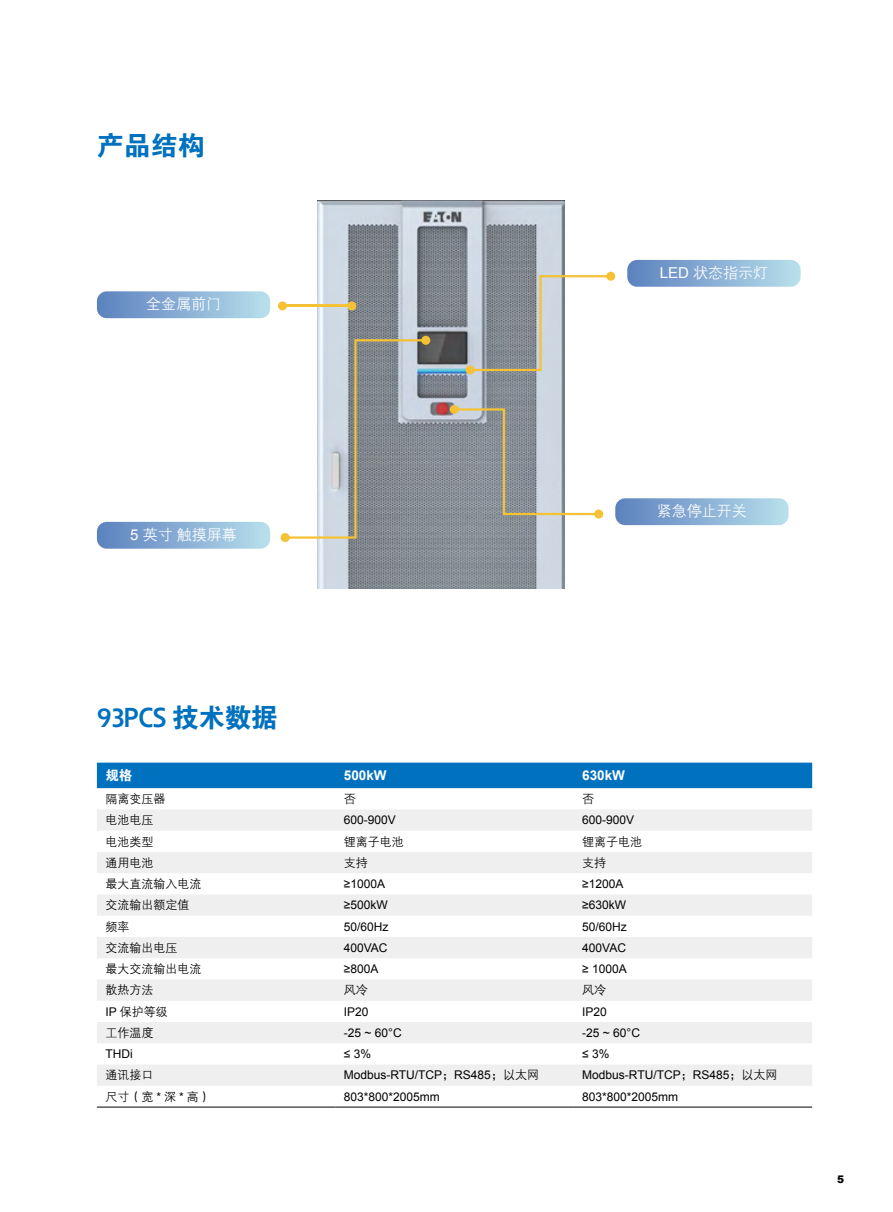
<style>
.page{position:relative;width:893px;height:1212px;background:#fff}
.page>*{position:absolute;margin:0;border:0;box-sizing:border-box;transform-origin:0 0}
.t1{font:700 27px "Eaton";letter-spacing:-.025em;color:#0071be}
.t2{font:27px "FZDHTK GBK1 0";color:#0071be}
.t3{font:15px "FZZDXJW GB1 0";color:#fff}
.t4{font:700 13.5px "Arial";color:#fff}
.t5{font:13.5px "FZDHTJW GB1 0";color:#fff}
.t6{font:12px "Arial";color:#000}
.t7{font:12px "FZZDXJW GB1 0";color:#000}
.t8{font:900 10.5px "Arial";color:#000}
.s1{font-family:"Arial"}
.s2{font-family:"FZDHTK GBK1 0";font-weight:400}
.s3{font-family:"FZZDXJW GB1 0"}
</style>
<div class="page">
<img style="left:317px;top:201px;width:247px;height:387px">
<hr style="left:282px;top:305px;width:70px;height:2px;background:#f5c135">
<div style="left:278px;top:301px;width:9px;height:9px;background:#f5c135;border-radius:50%"></div>
<div style="left:347px;top:301px;width:9px;height:9px;background:#f5c135;border-radius:50%"></div>
<svg style="left:290px;top:339px;width:136px;height:200px"></svg>
<div style="left:421px;top:336px;width:9px;height:9px;background:#f5c135;border-radius:50%"></div>
<div style="left:281px;top:533px;width:9px;height:9px;background:#f5c135;border-radius:50%"></div>
<svg style="left:470px;top:275px;width:136px;height:96px"></svg>
<div style="left:606px;top:272px;width:9px;height:9px;background:#f5c135;border-radius:50%"></div>
<div style="left:466px;top:365px;width:9px;height:9px;background:#f5c135;border-radius:50%"></div>
<svg style="left:454px;top:408px;width:140px;height:107px"></svg>
<div style="left:450px;top:405px;width:9px;height:9px;background:#f5c135;border-radius:50%"></div>
<div style="left:594px;top:509px;width:9px;height:9px;background:#f5c135;border-radius:50%"></div>
<svg style="left:615px;top:498px;width:174px;height:27px;background:#8db2d6"></svg>
<svg style="left:627px;top:260px;width:174px;height:27px;background:#8db2d6"></svg>
<svg style="left:97px;top:522px;width:173px;height:27px;background:#8db2d6"></svg>
<svg style="left:97px;top:291px;width:173px;height:27px;background:#8db2d6"></svg>
<div style="left:97px;top:763px;width:715px;height:25px;background:#0071be"></div>
<svg style="left:97px;top:810px;width:715px;height:276px;fill:#efefef"></svg>
<hr style="left:97px;top:1107px;width:238px;height:1px;background:#000">
<hr style="left:335px;top:1107px;width:239px;height:1px;background:#000">
<hr style="left:574px;top:1107px;width:238px;height:1px;background:#000">
<h1 class="t2" style="left:97px;top:131px;width:109px">产品结构</h1>
<p class="t3" style="left:146px;top:296px;width:76px">全金属前门</p>
<p class="t3" style="left:660px;top:264px;width:110px"><span class="s1">LED</span> 状态指示灯</p>
<p class="t3" style="left:130px;top:526px;width:108px"><span class="s1">5</span> 英寸触摸屏幕</p>
<p class="t3" style="left:657px;top:503px;width:91px">紧急停止开关</p>
<h1 class="t1" style="left:97px;top:701px;width:183px">93PCS <span class="s2">技术数据</span></h1>
<p class="t5" style="left:105px;top:768px;width:28px">规格</p>
<p class="t4" style="left:344px;top:766px;width:44px">500kW</p>
<p class="t4" style="left:582px;top:766px;width:44px">630kW</p>
<p class="t7" style="left:105px;top:792px;width:61px">隔离变压器</p>
<p class="t7" style="left:344px;top:792px;width:13px">否</p>
<p class="t7" style="left:582px;top:792px;width:13px">否</p>
<p class="t7" style="left:105px;top:814px;width:49px">电池电压</p>
<p class="t6" style="left:344px;top:812px;width:54px">600-900V</p>
<p class="t6" style="left:582px;top:812px;width:54px">600-900V</p>
<p class="t7" style="left:105px;top:835px;width:49px">电池类型</p>
<p class="t7" style="left:344px;top:835px;width:61px">锂离子电池</p>
<p class="t7" style="left:582px;top:835px;width:61px">锂离子电池</p>
<p class="t7" style="left:105px;top:856px;width:49px">通用电池</p>
<p class="t7" style="left:344px;top:856px;width:25px">支持</p>
<p class="t7" style="left:582px;top:856px;width:25px">支持</p>
<p class="t7" style="left:105px;top:877px;width:97px">最大直流输入电流</p>
<p class="t6" style="left:344px;top:876px;width:43px">≥1000A</p>
<p class="t6" style="left:582px;top:876px;width:43px">≥1200A</p>
<p class="t7" style="left:105px;top:899px;width:85px">交流输出额定值</p>
<p class="t6" style="left:344px;top:897px;width:45px">≥500kW</p>
<p class="t6" style="left:582px;top:897px;width:45px">≥630kW</p>
<p class="t7" style="left:105px;top:920px;width:25px">频率</p>
<p class="t6" style="left:344px;top:918px;width:46px">50/60Hz</p>
<p class="t6" style="left:582px;top:918px;width:46px">50/60Hz</p>
<p class="t7" style="left:105px;top:941px;width:73px">交流输出电压</p>
<p class="t6" style="left:344px;top:940px;width:45px">400VAC</p>
<p class="t6" style="left:582px;top:940px;width:45px">400VAC</p>
<p class="t7" style="left:105px;top:962px;width:97px">最大交流输出电流</p>
<p class="t6" style="left:344px;top:961px;width:36px">≥800A</p>
<p class="t6" style="left:582px;top:961px;width:46px">≥ 1000A</p>
<p class="t7" style="left:105px;top:984px;width:49px">散热方法</p>
<p class="t7" style="left:344px;top:984px;width:25px">风冷</p>
<p class="t7" style="left:582px;top:984px;width:25px">风冷</p>
<p class="t7" style="left:105px;top:1005px;width:64px"><span class="s1">IP</span> 保护等级</p>
<p class="t6" style="left:344px;top:1003px;width:26px">IP20</p>
<p class="t6" style="left:582px;top:1003px;width:26px">IP20</p>
<p class="t7" style="left:105px;top:1026px;width:49px">工作温度</p>
<p class="t6" style="left:344px;top:1025px;width:59px">-25 ~ 60°C</p>
<p class="t6" style="left:582px;top:1025px;width:59px">-25 ~ 60°C</p>
<p class="t6" style="left:105px;top:1046px;width:29px">THDi</p>
<p class="t6" style="left:344px;top:1046px;width:29px">≤ 3%</p>
<p class="t6" style="left:582px;top:1046px;width:29px">≤ 3%</p>
<p class="t7" style="left:105px;top:1069px;width:49px">通讯接口</p>
<p class="t6" style="left:344px;top:1067px;width:197px">Modbus-RTU/TCP<span class="s3">；</span>RS485<span class="s3">；以太网</span></p>
<p class="t6" style="left:582px;top:1067px;width:197px">Modbus-RTU/TCP<span class="s3">；</span>RS485<span class="s3">；以太网</span></p>
<p class="t7" style="left:105px;top:1090px;width:107px">尺寸（宽 <span class="s1">*</span> 深 <span class="s1">*</span> 高）</p>
<p class="t6" style="left:344px;top:1088px;width:98px">803*800*2005mm</p>
<p class="t6" style="left:582px;top:1088px;width:98px">803*800*2005mm</p>
<p class="t8" style="left:837px;top:1171px;width:9px">5</p>
</div>
